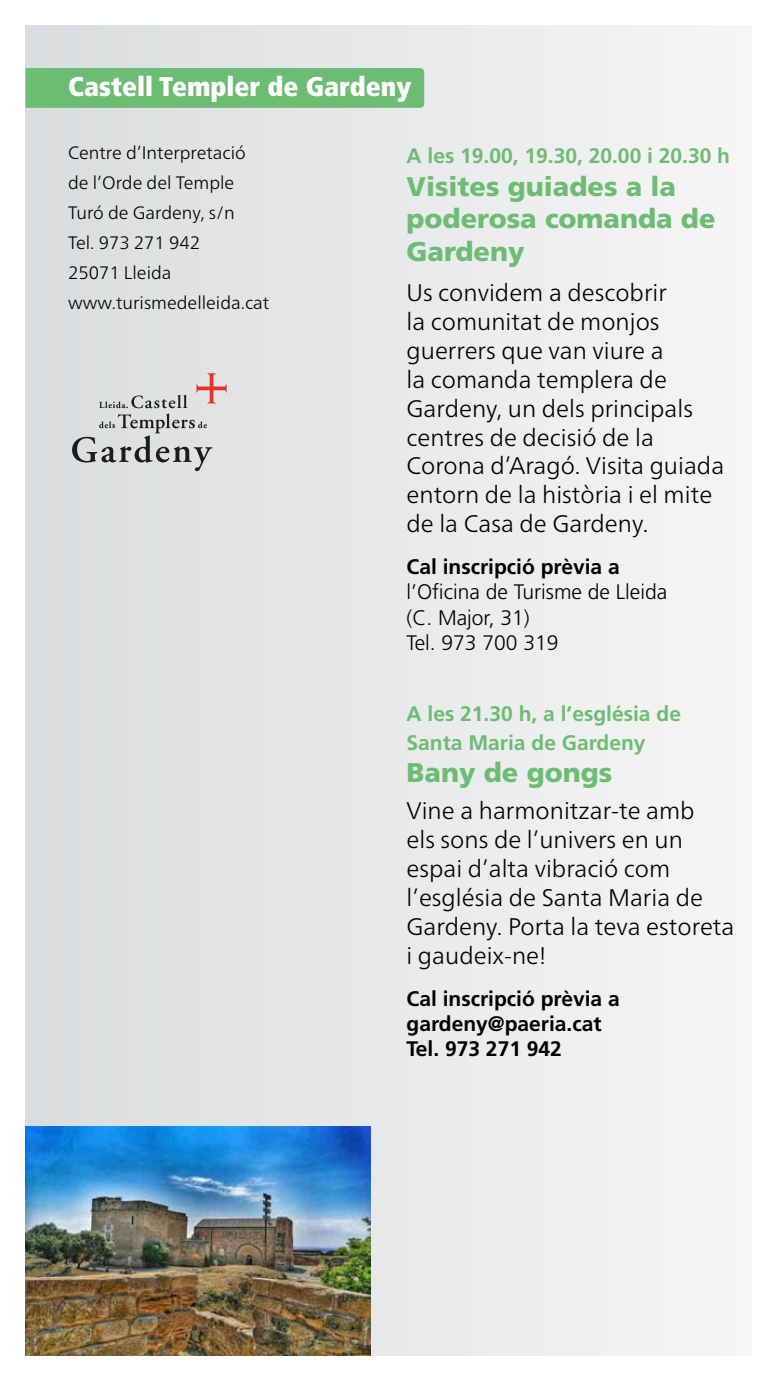
<style>
.page{position:relative;width:777px;height:1381px;background:#fff}
.page>*{position:absolute;margin:0;border:0;box-sizing:border-box;transform-origin:0 0}
.t1{font:900 27px/32.4px "Frutiger LT Std";color:#6dbc73}
.t2{font:900 condensed 27px "Frutiger LT Std";color:#fff}
.t3{font:300 24px/28.8px "Frutiger Neue LTCYR";color:#000}
.t4{font:700 21px/28.8px "Frutiger LT Std";color:#6dbc73}
.t5{font:700 21px/25.2px "Frutiger LT Std";color:#000}
.t6{font:300 21px/25.2px "Frutiger LT Std";color:#000}
.t7{font:300 18px/30px "Frutiger Neue LTCYR";color:#000}
</style>
<div class="page">
<div style="left:26px;top:26px;width:725px;height:1329px;background:linear-gradient(to right,#d9dcde,#f6f6f6)"></div>
<img style="left:26px;top:1126px;width:344px;height:229px">
<div style="left:26px;top:68px;width:398px;height:40px;background:#6dbc73"></div>
<svg style="left:72px;top:373px;width:154px;height:98px;background:#c9c9ca"></svg>
<p class="t2" style="left:68px;top:70px;width:345px">Castell Templer de Gardeny</p>
<p class="t7" style="left:68px;top:137px;width:203px">Centre d’Interpretació de l’Orde del Temple<br>Turó de Gardeny, s/n<br>Tel. 973 271 942<br>25071 Lleida www.turismedelleida.cat</p>
<p class="t4" style="left:406px;top:142px;width:325px">A les 19.00, 19.30, 20.00 i 20.30 h</p>
<p class="t1" style="left:406px;top:170px;width:310px">Visites guiades a la poderosa comanda de<br>Gardeny</p>
<p class="t3" style="left:406px;top:278px;width:319px">Us convidem a descobrir<br>la comunitat de monjos guerrers que van viure a<br>la comanda templera de<br>Gardeny, un dels principals centres de decisió de la<br>Corona d’Aragó. Visita guiada entorn de la història i el mite de la Casa de Gardeny.</p>
<p class="t5" style="left:406px;top:554px;width:215px">Cal inscripció prèvia a</p>
<p class="t6" style="left:406px;top:580px;width:262px">l’Oficina de Turisme de Lleida (C. Major, 31)<br>Tel. 973 700 319</p>
<p class="t4" style="left:406px;top:699px;width:276px">A les 21.30 h, a l’església de<br>Santa Maria de Gardeny</p>
<p class="t1" style="left:406px;top:756px;width:207px">Bany de gongs</p>
<p class="t3" style="left:406px;top:796px;width:329px">Vine a harmonitzar-te amb<br>els sons de l’univers en un espai d’alta vibració com l’església de Santa Maria de<br>Gardeny. Porta la teva estoreta i gaudeix-ne!</p>
<p class="t5" style="left:406px;top:985px;width:215px">Cal inscripció prèvia a gardeny@paeria.cat<br>Tel. 973 271 942</p>
</div>
